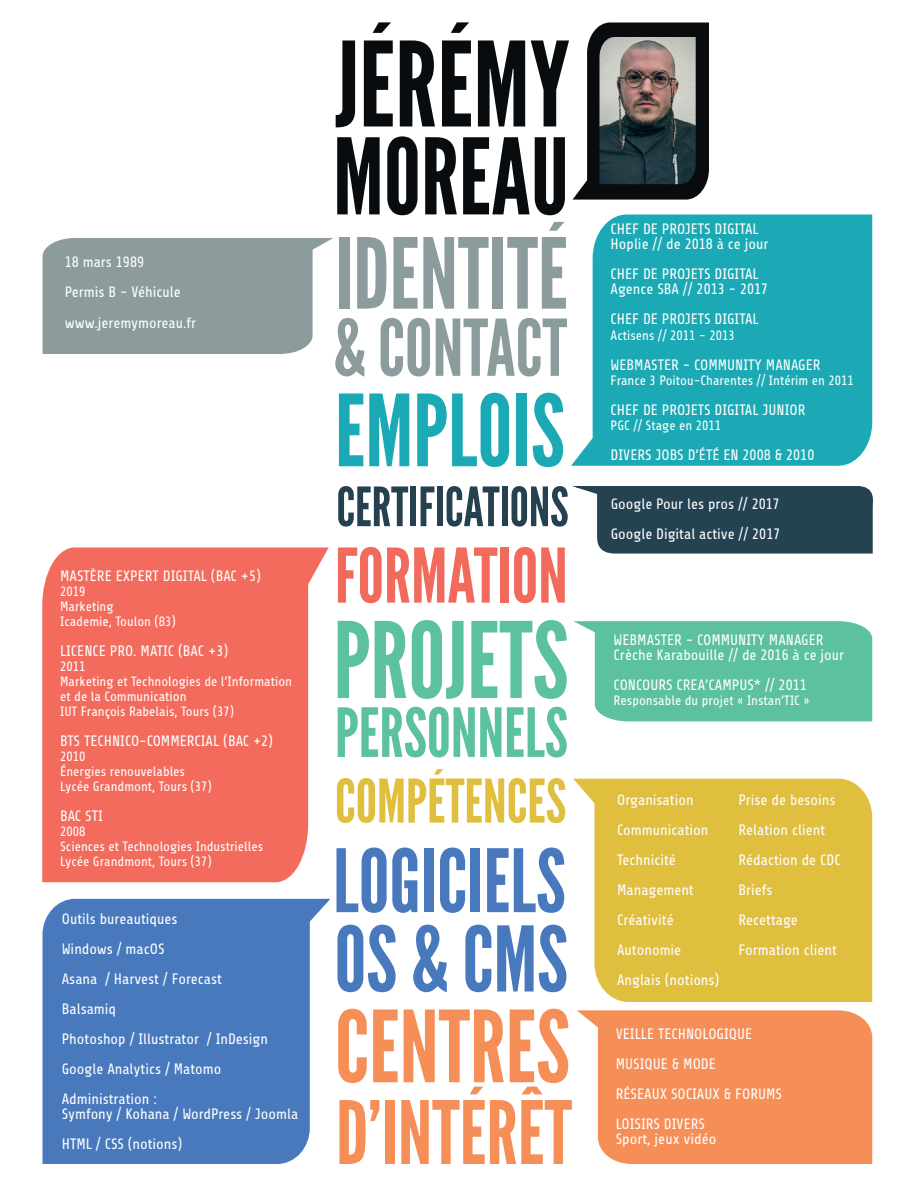
<style>
.page{position:relative;width:918px;height:1188px;background:#fff}
.page>*{position:absolute;margin:0;border:0;box-sizing:border-box;transform-origin:0 0}
.t1{font:117px "League Gothic";color:#090c0f}
.t2{font:105px "League Gothic";color:#5cc19e}
.t3{font:105px "League Gothic";color:#090c0f}
.t4{font:99px "League Gothic";color:#1baab5}
.t5{font:99px "League Gothic";color:#f68e57}
.t6{font:97.5px "League Gothic";color:#8c9c9d}
.t7{font:90px "League Gothic";color:#4979bd}
.t8{font:87px "League Gothic";color:#4979bd}
.t9{font:87px "League Gothic";color:#f68e57}
.t10{font:78px "League Gothic";color:#8c9c9d}
.t11{font:75px "League Gothic";color:#f16a5c}
.t12{font:67.5px "League Gothic";color:#5cc19e}
.t13{font:60px "League Gothic";color:#e0bf3e}
.t14{font:54px "League Gothic";color:#254150}
.t15{font:15px/30px "Share";color:#fff}
.t16{font:13.5px/15px "Share";color:#fff}
</style>
<div class="page">
<svg style="left:573px;top:22px;width:136px;height:178px"></svg>
<img style="left:600px;top:37px;width:96px;height:147px">
<svg style="left:43px;top:238px;width:290px;height:116px;background:#94a3a4"></svg>
<svg style="left:43px;top:899px;width:287px;height:265px;background:#5682c1"></svg>
<svg style="left:571px;top:215px;width:301px;height:251px;background:#2cb0ba"></svg>
<svg style="left:573px;top:621px;width:299px;height:100px;background:#68c5a4"></svg>
<svg style="left:573px;top:779px;width:299px;height:223px;background:#e2c34c"></svg>
<svg style="left:42px;top:548px;width:287px;height:334px;background:#f37669"></svg>
<svg style="left:577px;top:1010px;width:295px;height:154px;background:#f69664"></svg>
<svg style="left:572px;top:486px;width:301px;height:68px;background:#385261"></svg>
<p class="t15" style="left:65px;top:247px;width:118px">18 mars 1989<br>Permis B - Véhicule</p>
<p class="t15" style="left:65px;top:308px;width:133px">www.jeremymoreau.fr</p>
<p class="t15" style="left:60px;top:562px;width:202px">MASTÈRE EXPERT DIGITAL (BAC +5)</p>
<p class="t16" style="left:60px;top:585px;width:117px">2019<br>Marketing<br>Icademie, Toulon (83)</p>
<p class="t15" style="left:60px;top:637px;width:170px">LICENCE PRO. MATIC (BAC +3)</p>
<p class="t16" style="left:60px;top:660px;width:233px">2011<br>Marketing et Technologies de l’Information et de la Communication<br>IUT François Rabelais, Tours (37)</p>
<p class="t15" style="left:60px;top:727px;width:214px">BTS TECHNICO-COMMERCIAL (BAC +2)</p>
<p class="t16" style="left:60px;top:750px;width:153px">2010<br>Énergies renouvelables<br>Lycée Grandmont, Tours (37)</p>
<p class="t15" style="left:60px;top:802px;width:44px">BAC STI</p>
<p class="t16" style="left:60px;top:825px;width:205px">2008<br>Sciences et Technologies Industrielles<br>Lycée Grandmont, Tours (37)</p>
<p class="t15" style="left:62px;top:904px;width:208px">Outils bureautiques<br>Windows / macOS<br>Asana / Harvest / Forecast<br>Balsamiq<br>Photoshop / Illustrator / InDesign<br>Google Analytics / Matomo<br>Administration :</p>
<p class="t15" style="left:62px;top:1099px;width:238px">Symfony / Kohana / WordPress / Joomla<br>HTML / CSS (notions)</p>
<h1 class="t1" style="left:335px;top:15px;width:236px">JÉRÉMY</h1>
<h2 class="t3" style="left:333px;top:114px;width:238px">MOREAU</h2>
<h3 class="t6" style="left:335px;top:216px;width:234px">IDENTITÉ</h3>
<h3 class="t10" style="left:333px;top:302px;width:235px">&amp; CONTACT</h3>
<h3 class="t4" style="left:335px;top:372px;width:231px">EMPLOIS</h3>
<h3 class="t14" style="left:336px;top:475px;width:234px">CERTIFICATIONS</h3>
<h3 class="t11" style="left:335px;top:531px;width:234px">FORMATION</h3>
<h2 class="t2" style="left:333px;top:598px;width:237px">PROJETS</h2>
<h3 class="t12" style="left:335px;top:693px;width:235px">PERSONNELS</h3>
<h3 class="t13" style="left:335px;top:765px;width:233px">COMPÉTENCES</h3>
<h3 class="t8" style="left:333px;top:829px;width:234px">LOGICIELS</h3>
<h3 class="t7" style="left:334px;top:906px;width:235px">OS &amp; CMS</h3>
<h3 class="t5" style="left:335px;top:988px;width:237px">CENTRES</h3>
<h3 class="t9" style="left:336px;top:1081px;width:238px">D’INTÉRÊT</h3>
<p class="t15" style="left:611px;top:222px;width:159px;line-height:15px">CHEF DE PROJETS DIGITAL<br>Hoplie // de 2018 à ce jour</p>
<p class="t15" style="left:611px;top:267px;width:159px;line-height:15px">CHEF DE PROJETS DIGITAL<br>Agence SBA // 2013 - 2017</p>
<p class="t15" style="left:611px;top:305px;width:150px">CHEF DE PROJETS DIGITAL</p>
<p class="t16" style="left:611px;top:328px;width:126px">Actisens // 2011 - 2013</p>
<p class="t15" style="left:611px;top:350px;width:211px">WEBMASTER - COMMUNITY MANAGER</p>
<p class="t16" style="left:611px;top:373px;width:245px">France 3 Poitou-Charentes // Intérim en 2011</p>
<p class="t15" style="left:611px;top:395px;width:196px">CHEF DE PROJETS DIGITAL JUNIOR</p>
<p class="t16" style="left:611px;top:418px;width:112px">PGC // Stage en 2011</p>
<p class="t15" style="left:611px;top:440px;width:205px">DIVERS JOBS D’ÉTÉ EN 2008 &amp; 2010</p>
<p class="t15" style="left:611px;top:489px;width:171px">Google Pour les pros // 2017<br>Google Digital active // 2017</p>
<p class="t15" style="left:614px;top:633px;width:232px;line-height:15px">WEBMASTER - COMMUNITY MANAGER<br>Crèche Karabouille // de 2016 à ce jour</p>
<p class="t15" style="left:614px;top:671px;width:195px">CONCOURS CREA’CAMPUS* // 2011</p>
<p class="t16" style="left:614px;top:694px;width:198px">Responsable du projet « Instan’TIC »</p>
<p class="t15" style="left:617px;top:785px;width:104px">Organisation<br>Communication<br>Technicité<br>Management<br>Créativité<br>Autonomie<br>Anglais (notions)</p>
<p class="t15" style="left:739px;top:785px;width:104px">Prise de besoins<br>Relation client<br>Rédaction de CDC<br>Briefs<br>Recettage<br>Formation client</p>
<p class="t15" style="left:616px;top:1019px;width:168px">VEILLE TECHNOLOGIQUE<br>MUSIQUE &amp; MODE<br>RÉSEAUX SOCIAUX &amp; FORUMS<br>LOISIRS DIVERS</p>
<p class="t15" style="left:616px;top:1124px;width:102px">Sport, jeux vidéo</p>
</div>
